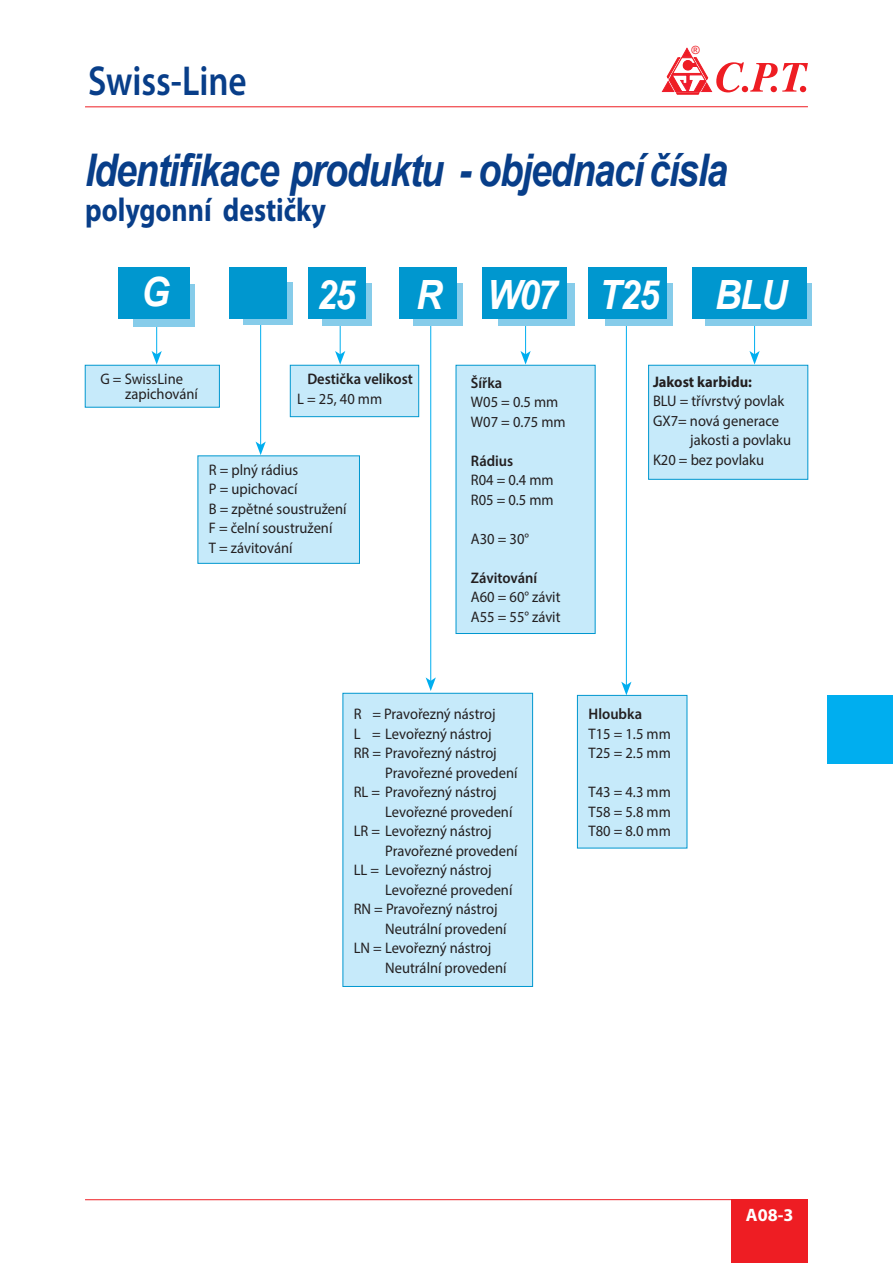
<style>
.page{position:relative;width:893px;height:1263px;background:#fff}
.page>*{position:absolute;margin:0;border:0;box-sizing:border-box;transform-origin:0 0}
.t1{font:italic 700 45px "Arial";letter-spacing:-.035em;color:#083e89;scale:.84 1}
.t2{font:600 42px "Myriad Pro";color:#083e89;scale:.84 1}
.t3{font:italic 700 40.35px "Arial";letter-spacing:-.03em;color:#fff;scale:.9 1}
.t4{font:700 33px "Myriad Pro";color:#083e89;scale:.84 1}
.t5{font:700 18px "Myriad Pro";color:#fff}
.t6{font:15.3px/19.5px "Myriad Pro";color:#231f20;scale:.95 1}
.t7{font:600 15.3px "Myriad Pro";color:#231f20;scale:.95 1}
.t8{font:700 15.3px "Myriad Pro";color:#231f20;scale:.95 1}
.t9{font:11.25px "Arial";color:#ee1d23}
</style>
<div class="page">
<hr style="left:85px;top:106px;width:723px;height:1px;background:#ee1d23">
<div style="left:731px;top:1199px;width:77px;height:64px;background:#ee1d23"></div>
<hr style="left:85px;top:1199px;width:723px;height:1px;background:#ee1d23">
<div style="left:827px;top:695px;width:66px;height:68px;background:#00aeef"></div>
<svg style="left:662px;top:48px;width:146px;height:46px"></svg>
<svg style="left:152px;top:351px;width:10px;height:14px"></svg>
<hr style="left:156px;top:325px;width:1px;height:32px;background:#00aeef">
<svg style="left:335px;top:351px;width:10px;height:14px"></svg>
<hr style="left:340px;top:325px;width:1px;height:32px;background:#00aeef">
<svg style="left:520px;top:351px;width:11px;height:14px"></svg>
<hr style="left:525px;top:325px;width:1px;height:32px;background:#00aeef">
<svg style="left:749px;top:351px;width:11px;height:14px"></svg>
<hr style="left:754px;top:325px;width:1px;height:32px;background:#00aeef">
<svg style="left:426px;top:677px;width:10px;height:14px"></svg>
<hr style="left:430px;top:319px;width:1px;height:364px;background:#00aeef">
<svg style="left:621px;top:682px;width:10px;height:13px"></svg>
<hr style="left:626px;top:323px;width:1px;height:365px;background:#00aeef">
<svg style="left:256px;top:441px;width:10px;height:14px"></svg>
<hr style="left:260px;top:322px;width:1px;height:126px;background:#00aeef">
<div style="left:705px;top:283px;width:107px;height:43px;background:#86ccea"></div>
<div style="left:692px;top:268px;width:114px;height:51px;background:#0097cf"></div>
<div style="left:243px;top:282px;width:49px;height:43px;background:#86ccea"></div>
<div style="left:229px;top:268px;width:57px;height:51px;background:#0097cf"></div>
<div style="left:648px;top:365px;width:160px;height:114px;background:#c6eafa;border:1px solid #0097cf"></div>
<div style="left:198px;top:456px;width:162px;height:107px;background:#c6eafa"></div>
<div style="left:456px;top:365px;width:139px;height:269px;background:#c6eafa;border:1px solid #0097cf"></div>
<div style="left:577px;top:695px;width:110px;height:153px;background:#c6eafa;border:1px solid #0097cf"></div>
<div style="left:343px;top:693px;width:190px;height:293px;background:#c6eafa;border:1px solid #0097cf"></div>
<div style="left:290px;top:365px;width:129px;height:52px;background:#c6eafa;border:1px solid #0097cf"></div>
<div style="left:85px;top:365px;width:134px;height:42px;background:#c6eafa;border:1px solid #0097cf"></div>
<div style="left:133px;top:284px;width:62px;height:42px;background:#86ccea"></div>
<div style="left:118px;top:268px;width:72px;height:51px;background:#0097cf"></div>
<div style="left:323px;top:283px;width:49px;height:43px;background:#86ccea"></div>
<div style="left:308px;top:268px;width:58px;height:51px;background:#0097cf"></div>
<div style="left:498px;top:283px;width:77px;height:42px;background:#86ccea"></div>
<div style="left:482px;top:268px;width:85px;height:51px;background:#0097cf"></div>
<div style="left:413px;top:283px;width:49px;height:42px;background:#86ccea"></div>
<div style="left:399px;top:268px;width:57px;height:51px;background:#0097cf"></div>
<div style="left:605px;top:283px;width:68px;height:42px;background:#86ccea"></div>
<div style="left:588px;top:268px;width:79px;height:51px;background:#0097cf"></div>
<h2 class="t2" style="left:88px;top:64px;width:190px">Swiss-Line</h2>
<p class="t9" style="left:691px;top:46px;width:10px">®</p>
<h1 class="t1" style="left:85px;top:153px;width:767px">Identifikace produktu - objednací čísla</h1>
<h3 class="t4" style="left:85px;top:196px;width:288px">polygonní destičky</h3>
<h3 class="t3" style="left:142px;top:277px;width:33px">G</h3>
<h3 class="t3" style="left:317px;top:279px;width:44px">25</h3>
<h3 class="t3" style="left:416px;top:279px;width:272px">R W07 T25</h3>
<h3 class="t3" style="left:715px;top:279px;width:82px">BLU</h3>
<p class="t6" style="left:125px;top:373px;width:78px;line-height:15.3px;text-indent:-25px">G = SwissLine zapichování</p>
<p class="t7" style="left:307px;top:373px;width:113px">Destička velikost</p>
<p class="t6" style="left:297px;top:390px;width:91px">L=25,40mm</p>
<p class="t6" style="left:209px;top:461px;width:146px">R = plný rádius<br>P = upichovací<br>B = zpětné soustružení<br>F = čelní soustružení<br>T = závitování</p>
<p class="t7" style="left:471px;top:376px;width:35px">Šířka</p>
<p class="t6" style="left:471px;top:394px;width:101px">W05 = 0.5 mm<br>W07 = 0.75 mm</p>
<p class="t7" style="left:471px;top:454px;width:46px">Rádius</p>
<p class="t6" style="left:471px;top:472px;width:89px">R04 = 0.4 mm<br>R05 = 0.5 mm</p>
<p class="t6" style="left:471px;top:530px;width:63px">A30 = 30°</p>
<p class="t7" style="left:471px;top:571px;width:71px">Závitování</p>
<p class="t6" style="left:471px;top:589px;width:96px">A60 = 60° závit<br>A55 = 55° závit</p>
<p class="t8" style="left:653px;top:375px;width:106px">Jakost karbidu:</p>
<p class="t6" style="left:653px;top:393px;width:140px">BLU = třívrstvý povlak</p>
<p class="t6" style="left:653px;top:412px;width:134px">GX7= nová generace</p>
<p class="t6" style="left:690px;top:432px;width:108px">jakosti a povlaku</p>
<p class="t6" style="left:653px;top:451px;width:118px">K20 = bez povlaku</p>
<p class="t6" style="left:354px;top:705px;width:151px">R = Pravořezný nástroj</p>
<p class="t6" style="left:354px;top:725px;width:147px">L = Levořezný nástroj</p>
<p class="t6" style="left:354px;top:744px;width:152px">RR = Pravořezný nástroj</p>
<p class="t6" style="left:385px;top:764px;width:141px">Pravořezné provedení</p>
<p class="t6" style="left:354px;top:783px;width:152px">RL = Pravořezný nástroj</p>
<p class="t6" style="left:385px;top:803px;width:135px">Levořezné provedení</p>
<p class="t6" style="left:354px;top:822px;width:147px">LR = Levořezný nástroj</p>
<p class="t6" style="left:385px;top:842px;width:141px">Pravořezné provedení</p>
<p class="t6" style="left:354px;top:861px;width:147px">LL = Levořezný nástroj</p>
<p class="t6" style="left:385px;top:881px;width:135px">Levořezné provedení</p>
<p class="t6" style="left:354px;top:900px;width:153px">RN = Pravořezný nástroj</p>
<p class="t6" style="left:385px;top:920px;width:129px">Neutrální provedení</p>
<p class="t6" style="left:354px;top:939px;width:146px">LN = Levořezný nástroj</p>
<p class="t6" style="left:385px;top:959px;width:129px">Neutrální provedení</p>
<p class="t7" style="left:588px;top:708px;width:58px">Hloubka</p>
<p class="t6" style="left:588px;top:725px;width:88px">T15 = 1.5 mm<br>T25 = 2.5 mm</p>
<p class="t6" style="left:588px;top:783px;width:88px;text-align:justify">T43 = 4.3 mm T58 = 5.8 mm T80 = 8.0 mm</p>
<p class="t5" style="left:746px;top:1207px;width:49px">A08-3</p>
</div>
